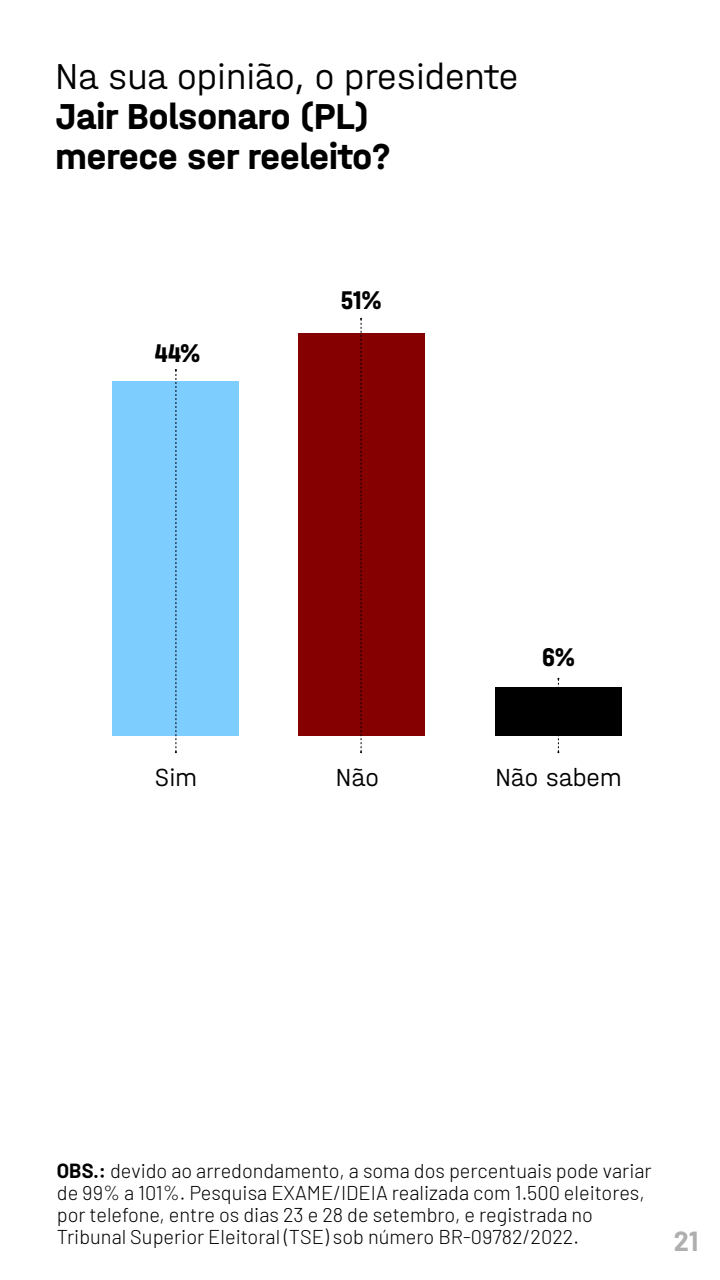
<style>
.page{position:relative;width:720px;height:1280px;background:#fff}
.page>*{position:absolute;margin:0;border:0;box-sizing:border-box;transform-origin:0 0}
.t1{font:700 38px/40px "Halvar Mittel";color:#000}
.t2{font:300 38px "Halvar Mittel";color:#000}
.t3{font:700 27px "Halvar Eng";color:#000}
.t4{font:700 27px "Barlow";color:#afafb0}
.t5{font:300 26px "Halvar Mittel";color:#000}
.t6{font:300 20px/22px "Barlow";color:#000}
.s1{font-weight:700}
</style>
<div class="page">
<svg style="left:557px;top:678px;width:2px;height:75px"></svg>
<div style="left:495px;top:688px;width:127px;height:48px;background:#000"></div>
<div style="left:298px;top:333px;width:126px;height:403px;background:#850000"></div>
<div style="left:113px;top:381px;width:126px;height:355px;background:#7ecdff"></div>
<svg style="left:360px;top:318px;width:2px;height:435px"></svg>
<svg style="left:175px;top:369px;width:2px;height:384px"></svg>
<h1 class="t2" style="left:56px;top:54px;width:464px">Na sua opinião, o presidente</h1>
<h1 class="t1" style="left:56px;top:95px;width:337px">Jair Bolsonaro (PL) merece ser reeleito?</h1>
<h2 class="t3" style="left:155px;top:336px;width:47px">44%</h2>
<h3 class="t5" style="left:155px;top:762px;width:43px">Sim</h3>
<h2 class="t3" style="left:341px;top:284px;width:42px">51%</h2>
<h3 class="t5" style="left:336px;top:762px;width:44px">Não</h3>
<h2 class="t3" style="left:542px;top:641px;width:34px">6%</h2>
<h3 class="t5" style="left:495px;top:762px;width:128px">Não sabem</h3>
<p class="t6" style="left:57px;top:1158px;width:596px"><span class="s1">OBS.:</span> devido ao arredondamento, a soma dos percentuais pode variar de 99% a 101%. Pesquisa EXAME/IDEIA realizada com 1.500 eleitores, por telefone, entre os dias 23 e 28 de setembro, e registrada no Tribunal Superior Eleitoral (TSE) sob número BR-09782/2022.</p>
<h2 class="t4" style="left:674px;top:1221px;width:26px">21</h2>
</div>
